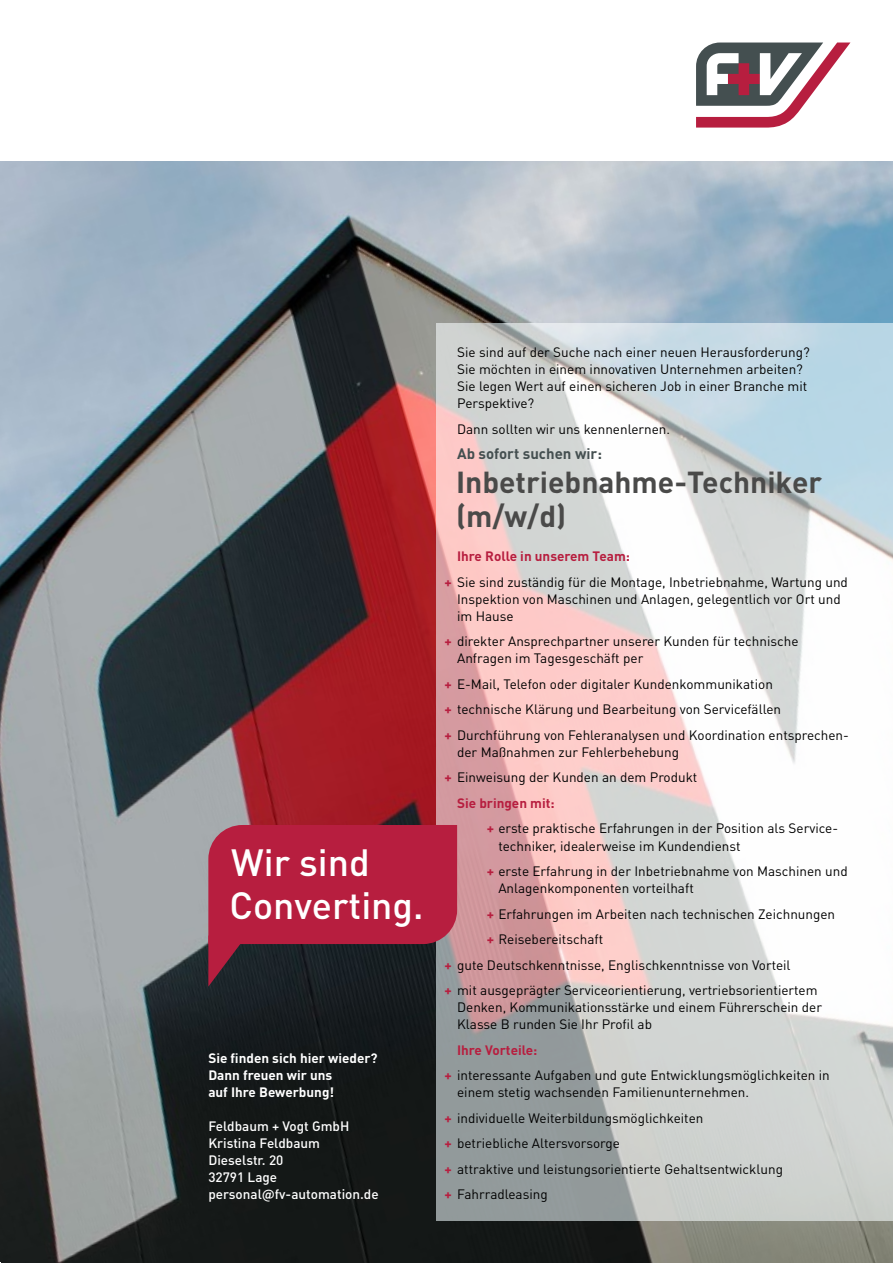
<style>
.page{position:relative;width:893px;height:1263px;background:#fff}
.page>*{position:absolute;margin:0;border:0;box-sizing:border-box;transform-origin:0 0}
._6_Highlight{font:500 37.5px/42.5px "DIN Pro";color:#fff}
._4_Stelle{font:700 30px/34px "DIN Pro";color:#4a4a49}
._8_Subhead{font:700 15px "DIN Pro";color:#444f50}
._1_Beschreibung{font:13.5px/17px "DIN Pro";color:#000}
.Adresse{font:500 13.5px/17px "DIN Pro";color:#fff}
.Zwischen-HL{font:700 13.5px/17px "DIN Pro";color:#fff}
._7_Subhead{font:700 13.5px "DIN Pro";color:#b71e3f}
.s1{font-weight:700;color:#b71e3f}
</style>
<div class="page">
<img style="left:0;top:162px;width:893px;height:1101px">
<svg style="left:436px;top:323px;width:457px;height:897px"></svg>
<svg style="left:208px;top:825px;width:249px;height:161px;background:#93233c"></svg>
<svg style="left:696px;top:43px;width:154px;height:85px"></svg>
<p class="_6_Highlight" style="left:230px;top:840px;width:195px">Wir sind<br>Converting.</p>
<p class="Zwischen-HL" style="left:208px;top:1049px;width:171px">Sie finden sich hier wieder?<br>Dann freuen wir uns<br>auf Ihre Bewerbung!</p>
<p class="Adresse" style="left:208px;top:1117px;width:172px">Feldbaum + Vogt GmbH<br>Kristina Feldbaum<br>Dieselstr. 20<br>32791 Lage personal@fv-automation.de</p>
<p class="_1_Beschreibung" style="left:457px;top:343px;width:354px">Sie sind auf der Suche nach einer neuen Herausforderung?<br>Sie möchten in einem innovativen Unternehmen arbeiten?<br>Sie legen Wert auf einen sicheren Job in einer Branche mit Perspektive?</p>
<p class="_1_Beschreibung" style="left:457px;top:420px;width:215px">Dann sollten wir uns kennenlernen.</p>
<p class="_8_Subhead" style="left:457px;top:444px;width:146px">Ab sofort suchen wir:</p>
<p class="_4_Stelle" style="left:456px;top:464px;width:368px">Inbetriebnahme-Techniker (m/w/d)</p>
<p class="_7_Subhead" style="left:457px;top:547px;width:174px">Ihre Rolle in unserem Team:</p>
<p class="_1_Beschreibung" style="left:457px;top:573px;width:392px;text-indent:-13px"><span class="s1">+</span> Sie sind zuständig für die Montage, Inbetriebnahme, Wartung und<br>Inspektion von Maschinen und Anlagen, gelegentlich vor Ort und im Hause</p>
<p class="_1_Beschreibung" style="left:457px;top:632px;width:343px;text-indent:-13px"><span class="s1">+</span> direkter Ansprechpartner unserer Kunden für technische<br>Anfragen im Tagesgeschäft per</p>
<p class="_1_Beschreibung" style="left:444px;top:675px;width:330px"><span class="s1">+</span> E-Mail, Telefon oder digitaler Kundenkommunikation</p>
<p class="_1_Beschreibung" style="left:444px;top:700px;width:338px"><span class="s1">+</span> technische Klärung und Bearbeitung von Servicefällen</p>
<p class="_1_Beschreibung" style="left:457px;top:726px;width:393px;text-indent:-13px"><span class="s1">+</span> Durchführung von Fehleranalysen und Koordination entsprechen&shy;der Maßnahmen zur Fehlerbehebung</p>
<p class="_1_Beschreibung" style="left:444px;top:768px;width:255px"><span class="s1">+</span> Einweisung der Kunden an dem Produkt</p>
<p class="_7_Subhead" style="left:457px;top:794px;width:99px">Sie bringen mit:</p>
<p class="_1_Beschreibung" style="left:498px;top:819px;width:341px;text-indent:-11px"><span class="s1">+</span> erste praktische Erfahrungen in der Position als Service&shy;techniker, idealerweise im Kundendienst</p>
<p class="_1_Beschreibung" style="left:498px;top:862px;width:351px;text-indent:-11px"><span class="s1">+</span> erste Erfahrung in der Inbetriebnahme von Maschinen und<br>Anlagenkomponenten vorteilhaft</p>
<p class="_1_Beschreibung" style="left:487px;top:905px;width:350px"><span class="s1">+</span> Erfahrungen im Arbeiten nach technischen Zeichnungen</p>
<p class="_1_Beschreibung" style="left:487px;top:930px;width:118px"><span class="s1">+</span> Reisebereitschaft</p>
<p class="_1_Beschreibung" style="left:444px;top:956px;width:348px"><span class="s1">+</span> gute Deutschkenntnisse, Englischkenntnisse von Vorteil</p>
<p class="_1_Beschreibung" style="left:457px;top:981px;width:366px;text-indent:-13px"><span class="s1">+</span> mit ausgeprägter Serviceorientierung, vertriebsorientiertem<br>Denken, Kommunikationsstärke und einem Führerschein der<br>Klasse B runden Sie Ihr Profil ab</p>
<p class="_7_Subhead" style="left:457px;top:1040px;width:82px">Ihre Vorteile:</p>
<p class="_1_Beschreibung" style="left:457px;top:1066px;width:374px;text-indent:-13px"><span class="s1">+</span> interessante Aufgaben und gute Entwicklungsmöglichkeiten in einem stetig wachsenden Familienunternehmen.</p>
<p class="_1_Beschreibung" style="left:444px;top:1109px;width:261px"><span class="s1">+</span> individuelle Weiterbildungsmöglichkeiten</p>
<p class="_1_Beschreibung" style="left:444px;top:1134px;width:177px"><span class="s1">+</span> betriebliche Altersvorsorge</p>
<p class="_1_Beschreibung" style="left:444px;top:1160px;width:340px"><span class="s1">+</span> attraktive und leistungsorientierte Gehaltsentwicklung</p>
<p class="_1_Beschreibung" style="left:444px;top:1185px;width:105px"><span class="s1">+</span> Fahrradleasing</p>
</div>
